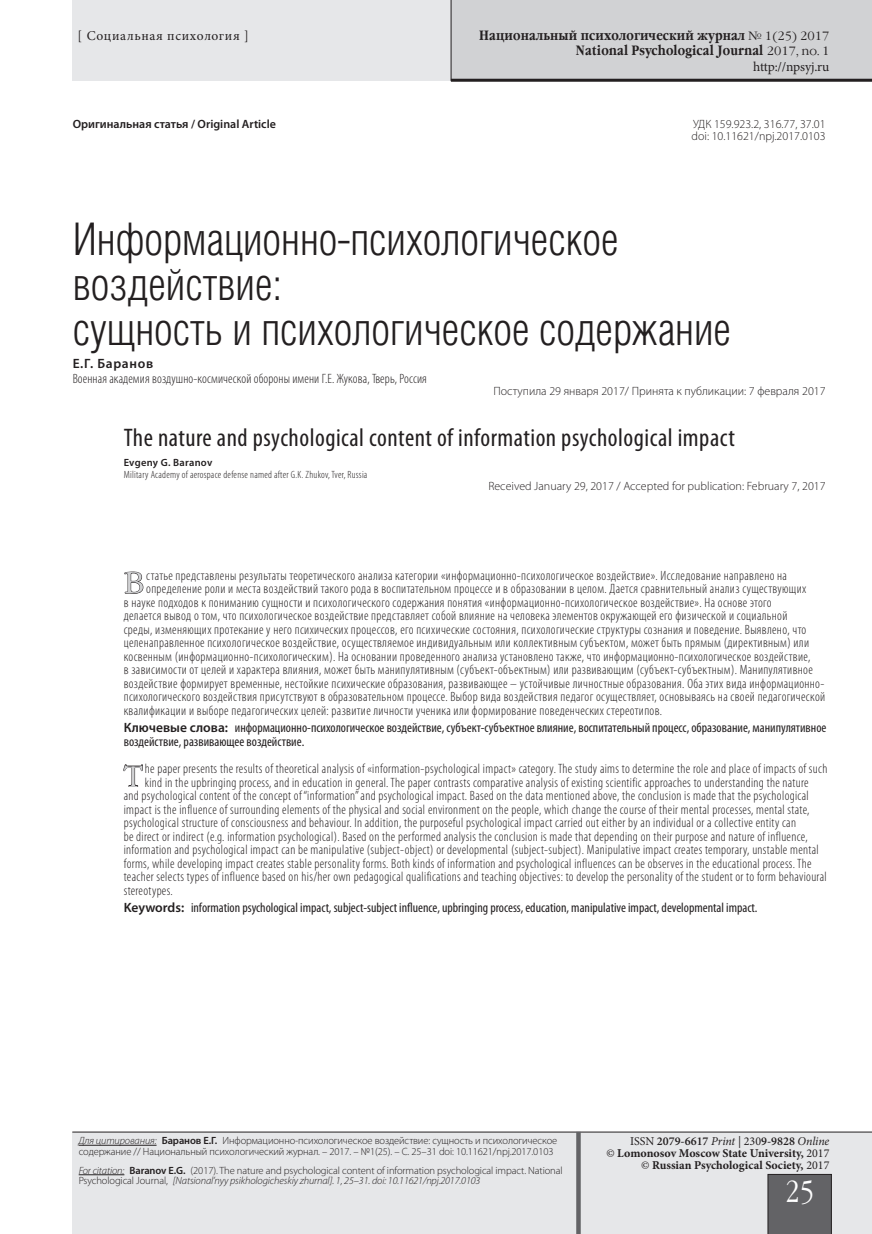
<style>
.page{position:relative;width:872px;height:1234px;background:#fff}
.page>*{position:absolute;margin:0;border:0;box-sizing:border-box;transform-origin:0 0}
.Header___Article{font:45px/45px "Helios Cond Light C";color:#231f20}
.Page_num{font:30px "Garamond Narrow C";color:#fff}
.Resume_MAIN___1st{font:29.1px "Garamond C";color:#d1d2d4}
.Header___Article___E{font:condensed 25.5px "Myriad Pro";letter-spacing:.02em;color:#231f20}
.Resume_MAIN___1st-2{font:300 condensed 13.5px "Myriad Pro";letter-spacing:.025em;color:#231f20}
.Resume_KEYWORDS{font:condensed 13.5px/13.5px "Myriad Pro";color:#231f20}
.Autor___HEADER{font:300 condensed 13.5px/15px "Myriad Pro";letter-spacing:.01em;color:#231f20}
.t1{font:700 13.5px/15px "Garamond Narrow C";letter-spacing:.01em;color:#231f20;text-align:right}
.t2{font:13.5px "Minion Pro";letter-spacing:.045em;color:#231f20}
.t3{font:13.5px "Minion Pro";letter-spacing:-.015em;color:#231f20}
.Code_prefix{font:300 12px "Myriad Pro";color:#231f20}
.t4{font:700 12px/12px "Minion Pro";color:#231f20;text-align:right}
.Code_prefix-2{font:600 12px "Myriad Pro";color:#231f20}
.t5{font:300 10.5px/10.5px "Myriad Pro";letter-spacing:-.01em;color:#231f20}
.Autor___HEADER___EN{font:300 condensed 10.5px/12px "Myriad Pro";letter-spacing:.025em;color:#231f20}
.s1{font-family:"Garamond C";font-weight:400;font-size:12px}
.s2{font-weight:600;font-stretch:normal}
.s3{font-style:italic}
.s4{font-weight:600}
.s5{font-weight:400}
.s6{font-weight:400;font-style:italic}
</style>
<div class="page">
<div style="left:72px;top:0;width:800px;height:81px;background:#e6e7e9"></div>
<div style="left:451px;top:0;width:421px;height:81px;background:#d1d2d4"></div>
<div style="left:72px;top:1132px;width:800px;height:101px;background:#e6e7e9"></div>
<hr style="left:72px;top:1131px;width:800px;height:1px;background:#231f20">
<div style="left:767px;top:1173px;width:64px;height:60px;background:#636366"></div>
<hr style="left:451px;top:79px;width:421px;height:3px;background:#231f20">
<div style="left:576px;top:1131px;width:5px;height:102px;background:#636366"></div>
<hr style="left:451px;top:0;width:1px;height:81px;background:#231f20">
<hr style="left:79px;top:1144px;width:78px;height:1px;background:#231f20">
<hr style="left:79px;top:1174px;width:45px;height:1px;background:#231f20">
<svg style="left:124px;top:571px;width:20px;height:23px"></svg>
<svg style="left:123px;top:764px;width:20px;height:23px"></svg>
<p class="t2" style="left:78px;top:26px;width:173px">[ Социальная психология ]</p>
<p class="t1" style="left:479px;top:28px;width:352px">Национальный психологический журнал <span class="s1">№ 1(25) 2017<br></span>National Psychological Journal <span class="s1">2017, no. 1</span></p>
<p class="t3" style="left:753px;top:57px;width:78px">http://npsyj.ru</p>
<p class="Code_prefix-2" style="left:73px;top:116px;width:205px">Оригинальная статья / Original Article</p>
<p class="Code_prefix" style="left:693px;top:117px;width:134px">УДК 159.923.2, 316.77, 37.01</p>
<p class="Code_prefix" style="left:691px;top:129px;width:135px">doi: 10.11621/npj.2017.0103</p>
<p class="Header___Article" style="left:73px;top:216px;width:660px">Информационно-психологическое воздействие:<br>сущность и психологическое содержание</p>
<p class="Autor___HEADER" style="left:73px;top:356px;width:356px"><span class="s2">Е.Г. Баранов<br></span>Военная академия воздушно-космической обороны имени Г.Е. Жукова, Тверь, Россия</p>
<p class="Code_prefix" style="left:493px;top:384px;width:333px">Поступила 29 января 2017/ Принята к публикации: 7 февраля 2017</p>
<p class="Header___Article___E" style="left:124px;top:421px;width:612px">The nature and psychological content of information psychological impact</p>
<p class="Autor___HEADER___EN" style="left:124px;top:456px;width:245px"><span class="s2">Evgeny G. Baranov<br></span>Military Academy of aerospace defense named after G.K. Zhukov, Tver, Russia</p>
<p class="Code_prefix" style="left:488px;top:479px;width:339px">Received January 29, 2017 / Accepted for publication: February 7, 2017</p>
<p class="Resume_MAIN___1st" style="left:124px;top:567px;width:22px">В</p>
<p class="Resume_MAIN___1st-2" style="left:146px;top:567px;width:642px">статье представлены результаты теоретического анализа категории «информационно-психологическое воздействие». Исследование направлено на</p>
<p class="Resume_MAIN___1st-2" style="left:146px;top:580px;width:661px">определение роли и места воздействий такого рода в воспитательном процессе и в образовании в целом. Дается сравнительный анализ существующих</p>
<p class="Resume_MAIN___1st-2" style="left:124px;top:594px;width:649px">в науке подходов к пониманию сущности и психологического содержания понятия «информационно-психологическое воздействие». На основе этого</p>
<p class="Resume_MAIN___1st-2" style="left:124px;top:607px;width:665px">делается вывод о том, что психологическое воздействие представляет собой влияние на человека элементов окружающей его физической и социальной</p>
<p class="Resume_MAIN___1st-2" style="left:124px;top:621px;width:684px">среды, изменяющих протекание у него психических процессов, его психические состояния, психологические структуры сознания и поведение. Выявлено, что</p>
<p class="Resume_MAIN___1st-2" style="left:124px;top:634px;width:687px">целенаправленное психологическое воздействие, осуществляемое индивидуальным или коллективным субъектом, может быть прямым (директивным) или</p>
<p class="Resume_MAIN___1st-2" style="left:124px;top:648px;width:688px">косвенным (информационно-психологическим). На основании проведенного анализа установлено также, что информационно-психологическое воздействие,</p>
<p class="Resume_MAIN___1st-2" style="left:124px;top:661px;width:690px">в зависимости от целей и характера влияния, может быть манипулятивным (субъект-объектным) или развивающим (субъект-субъектным). Манипулятивное</p>
<p class="Resume_MAIN___1st-2" style="left:124px;top:675px;width:702px">воздействие формирует временные, нестойкие психические образования, развивающее – устойчивые личностные образования. Оба этих вида информационно-</p>
<p class="Resume_MAIN___1st-2" style="left:124px;top:688px;width:703px">психологического воздействия присутствуют в образовательном процессе. Выбор вида воздействия педагог осуществляет, основываясь на своей педагогической</p>
<p class="Resume_MAIN___1st-2" style="left:124px;top:702px;width:540px">квалификации и выборе педагогических целей: развитие личности ученика или формирование поведенческих стереотипов.</p>
<p class="Resume_KEYWORDS" style="left:124px;top:721px;width:704px"><span class="s2">Ключевые слова:</span> информационно-психологическое воздействие, субъект-субъектное влияние, воспитательный процесс, образование, манипулятивное воздействие, развивающее воздействие.</p>
<p class="Resume_MAIN___1st" style="left:124px;top:760px;width:20px">T</p>
<p class="Resume_MAIN___1st-2" style="left:145px;top:760px;width:684px">he paper presents the results of theoretical analysis of «information-psychological impact» category. The study aims to determine the role and place of impacts of such</p>
<p class="Resume_MAIN___1st-2" style="left:145px;top:773px;width:665px">kind in the upbringing process, and in education in general. The paper contrasts comparative analysis of existing scientific approaches to understanding the nature</p>
<p class="Resume_MAIN___1st-2" style="left:124px;top:787px;width:686px">and psychological content of the concept of “information” and psychological impact. Based on the data mentioned above, the conclusion is made that the psychological</p>
<p class="Resume_MAIN___1st-2" style="left:124px;top:800px;width:687px">impact is the influence of surrounding elements of the physical and social environment on the people, which change the course of their mental processes, mental state,</p>
<p class="Resume_MAIN___1st-2" style="left:124px;top:814px;width:674px">psychological structure of consciousness and behaviour. In addition, the purposeful psychological impact carried out either by an individual or a collective entity can</p>
<p class="Resume_MAIN___1st-2" style="left:124px;top:827px;width:685px">be direct or indirect (e.g. information psychological). Based on the performed analysis the conclusion is made that depending on their purpose and nature of influence,</p>
<p class="Resume_MAIN___1st-2" style="left:124px;top:841px;width:696px">information and psychological impact can be manipulative (subject-object) or developmental (subject-subject). Manipulative impact creates temporary, unstable mental</p>
<p class="Resume_MAIN___1st-2" style="left:124px;top:854px;width:689px">forms, while developing impact creates stable personality forms. Both kinds of information and psychological influences can be observes in the educational process. The</p>
<p class="Resume_MAIN___1st-2" style="left:124px;top:868px;width:704px">teacher selects types of influence based on his/her own pedagogical qualifications and teaching objectives: to develop the personality of the student or to form behavioural</p>
<p class="Resume_MAIN___1st-2" style="left:124px;top:881px;width:51px">stereotypes.</p>
<p class="Resume_KEYWORDS" style="left:124px;top:900px;width:635px"><span class="s2">Keywords:</span> information psychological impact, subject-subject influence, upbringing process, education, manipulative impact, developmental impact.</p>
<p class="t5" style="left:79px;top:1134px;width:480px"><span class="s3">Для цитирования:</span> <span class="s4">Баранов Е.Г.</span> Информационно-психологическое воздействие: сущность и психологическое содержание // Национальный психологический журнал. – 2017. – №1(25). – С. 25–31 doi: 10.11621/npj.2017.0103</p>
<p class="t5" style="left:79px;top:1164px;width:485px"><span class="s3">For citation:</span> <span class="s4">Baranov E.G.</span> (2017). The nature and psychological content of information psychological impact. National<br>Psychological Journal, <span class="s3">[Natsional’nyy psikhologicheskiy zhurnal]. 1, 25–31. doi: 10.11621/npj.2017.0103</span></p>
<p class="t4" style="left:606px;top:1134px;width:225px"><span class="s5">ISSN</span> <span class="s4">2079-6617</span> <span class="s6">Print</span> <span class="s5">| 230</span><span class="s4">9-9828</span> <span class="s6">Online<br>©</span> Lomonosov Moscow State University, <span class="s5">2017 ©</span> Russian Psychological Society, <span class="s5">2017</span></p>
<p class="Page_num" style="left:785px;top:1175px;width:31px">25</p>
</div>
